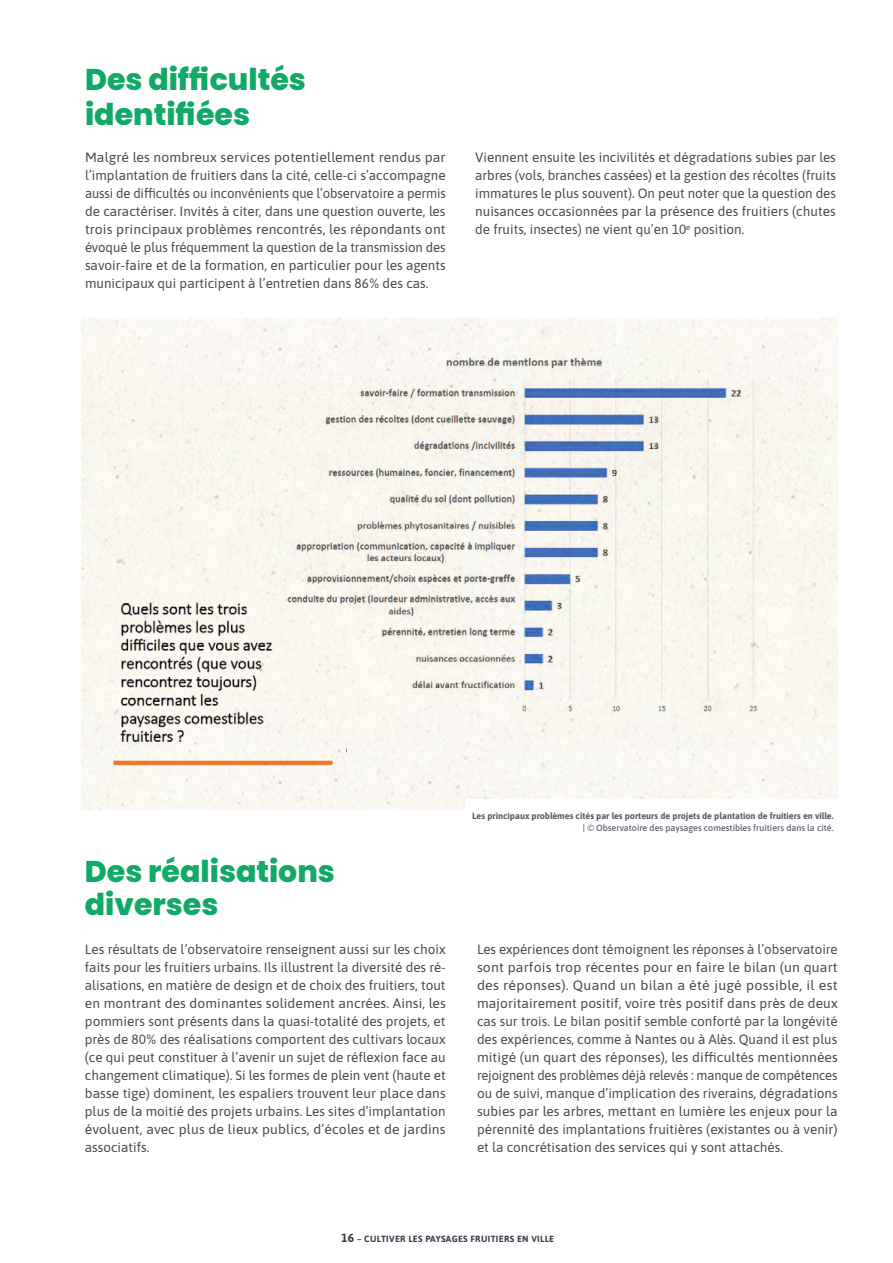
<style>
.page{position:relative;width:893px;height:1263px;background:#fff}
.page>*{position:absolute;margin:0;border:0;box-sizing:border-box;transform-origin:0 0}
.t1{font:800 30px/34.5px "Poppins";color:#11a967}
.t2{font:13.5px/18px "Asap";color:#4a4a49;text-align:justify}
.t3{font:13.5px/18px "Asap";color:#4a4a49;text-align:justify;scale:1.04 1}
.t4{font:700 9px "Asap";color:#595b68}
.t5{font:500 9px "Asap";color:#595b68}
.t6{font:700 9px "Asap";letter-spacing:.035em;color:#3a404e}
.s1{font-size:12px}
</style>
<div class="page">
<div style="left:81px;top:317px;width:757px;height:492px;background:#fbf8f1"></div>
<img style="left:279px;top:330px;width:542px;height:413px">
<img style="left:94px;top:480px;width:253px;height:295px">
<div style="left:466px;top:799px;width:372px;height:36px;background:#fff"></div>
<h1 class="t1" style="left:85px;top:62px;width:222px">Des difficultés identifiées</h1>
<p class="t3" style="left:85px;top:148px;width:349px">Malgré les nombreux services potentiellement rendus par l’implantation de fruitiers dans la cité, celle-ci s’accompagne aussi de difficultés ou inconvénients que l’observatoire a permis de caractériser. Invités à citer, dans une question ouverte, les trois principaux problèmes rencontrés, les répondants ont évoqué le plus fréquemment la question de la transmission des savoir-faire et de la formation, en particulier pour les agents municipaux qui participent à l’entretien dans 86% des cas.</p>
<p class="t2" style="left:475px;top:148px;width:362px">Viennent ensuite les incivilités et dégradations subies par les arbres (vols, branches cassées) et la gestion des récoltes (fruits immatures le plus souvent). On peut noter que la question des nuisances occasionnées par la présence des fruitiers (chutes de fruits, insectes) ne vient qu’en 10<sup>e</sup> position.</p>
<p class="t4" style="left:472px;top:810px;width:363px">Les principaux problèmes cités par les porteurs de projets de plantation de fruitiers en ville.</p>
<p class="t5" style="left:583px;top:822px;width:252px">| © Observatoire des paysages comestibles fruitiers dans la cité.</p>
<h1 class="t1" style="left:85px;top:855px;width:252px;line-height:33px">Des réalisations diverses</h1>
<p class="t2" style="left:85px;top:940px;width:362px">Les résultats de l’observatoire renseignent aussi sur les choix faits pour les fruitiers urbains. Ils illustrent la diversité des ré&shy;alisations, en matière de design et de choix des fruitiers, tout en montrant des dominantes solidement ancrées. Ainsi, les pommiers sont présents dans la quasi-totalité des projets, et près de 80% des réalisations comportent des cultivars locaux (ce qui peut constituer à l’avenir un sujet de réflexion face au changement climatique). Si les formes de plein vent (haute et basse tige) dominent, les espaliers trouvent leur place dans plus de la moitié des projets urbains. Les sites d’implantation évoluent, avec plus de lieux publics, d’écoles et de jardins associatifs.</p>
<p class="t2" style="left:477px;top:940px;width:362px">Les expériences dont témoignent les réponses à l’observatoire sont parfois trop récentes pour en faire le bilan (un quart des réponses). Quand un bilan a été jugé possible, il est majoritairement positif, voire très positif dans près de deux cas sur trois. Le bilan positif semble conforté par la longévité des expériences, comme à Nantes ou à Alès. Quand il est plus mitigé (un quart des réponses), les difficultés mentionnées rejoignent des problèmes déjà relevés : manque de compétences ou de suivi, manque d’implication des riverains, dégradations subies par les arbres, mettant en lumière les enjeux pour la pérennité des implantations fruitières (existantes ou à venir) et la concrétisation des services qui y sont attachés.</p>
<p class="t6" style="left:341px;top:1233px;width:214px"><span class="s1">16</span> – CULTIVER LES PAYSAGES FRUITIERS EN VILLE</p>
</div>
